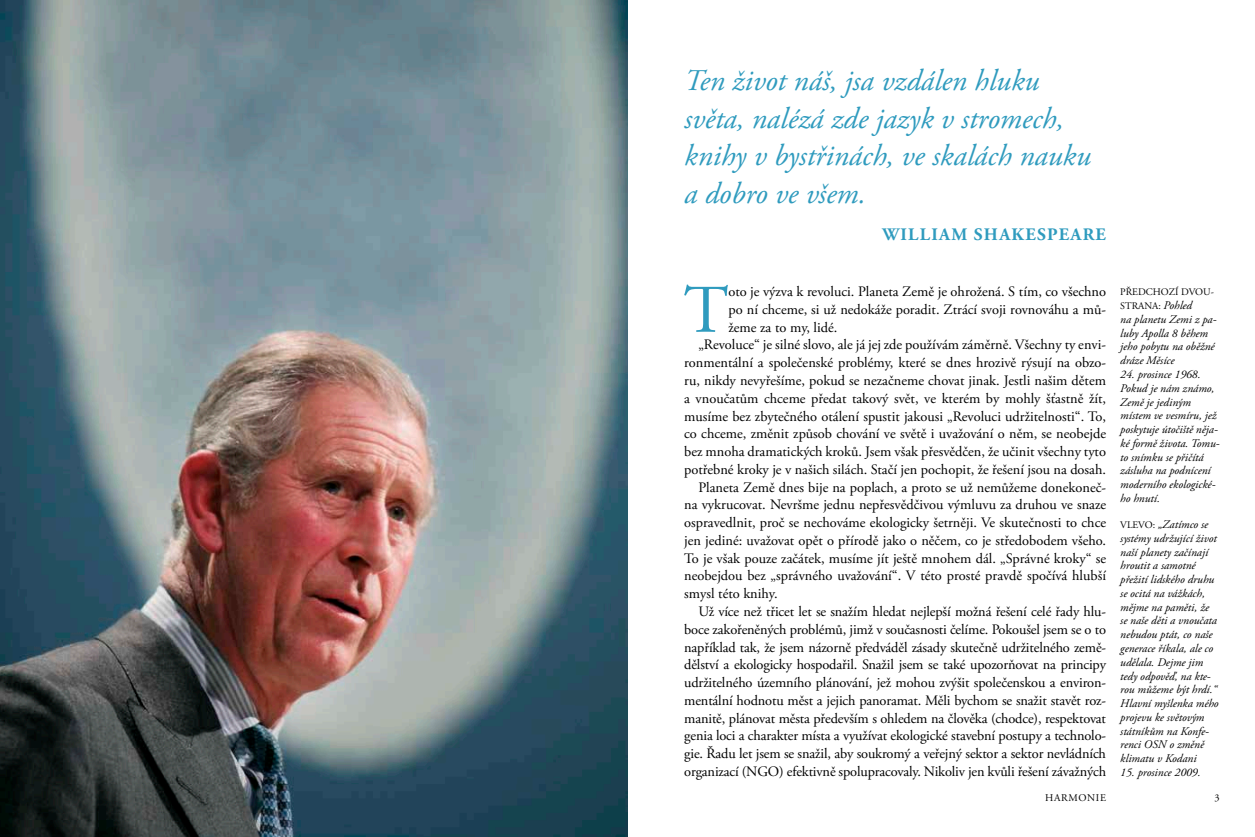
<style>
.page{position:relative;width:1255px;height:837px;background:#fff}
.page>*{position:absolute;margin:0;border:0;box-sizing:border-box;transform-origin:0 0}
.t1{font:67.88px "Adobe Garamond Pro";color:#2f9bbe}
.t2{font:italic 30px/37.5px "Adobe Garamond Pro";color:#2f9bbe}
.t3{font:700 17.5px "Adobe Garamond Pro";letter-spacing:.075em;color:#2f9bbe}
.t4{font:14.38px "Adobe Garamond Pro";color:#000}
.t5{font:italic 11.62px/13.8px "Adobe Garamond Pro";color:#000}
.t6{font:10.25px "Adobe Garamond Pro";letter-spacing:.065em;color:#000}
.t7{font:10px/13.8px "Adobe Garamond Pro";color:#000}
.s1{font-style:italic;font-size:11.62px}
.s2{font-style:normal;font-size:10px}
</style>
<div class="page">
<img style="left:0;top:0;width:627px;height:836px">
<h2 class="t2" style="left:684px;top:63px;width:408px">Ten život náš, jsa vzdálen hluku světa, nalézá zde jazyk v stromech, knihy v bystřinách, ve skalách nauku a dobro ve všem.</h2>
<p class="t3" style="left:882px;top:225px;width:225px">WILLIAM SHAKESPEARE</p>
<h1 class="t1" style="left:683px;top:269px;width:46px">T</h1>
<p class="t4" style="left:728px;top:283px;width:379px">oto je výzva k revoluci. Planeta Země je ohrožená. S tím, co všechno</p>
<p class="t4" style="left:728px;top:300px;width:379px">po ní chceme, si už nedokáže poradit. Ztrácí svoji rovnováhu a mů-</p>
<p class="t4" style="left:728px;top:318px;width:110px">žeme za to my, lidé.</p>
<p class="t4" style="left:698px;top:336px;width:409px">„Revoluce“ je silné slovo, ale já jej zde používám záměrně. Všechny ty envi-</p>
<p class="t4" style="left:684px;top:354px;width:423px">ronmentální a společenské problémy, které se dnes hrozivě rýsují na obzo-</p>
<p class="t4" style="left:684px;top:371px;width:423px">ru, nikdy nevyřešíme, pokud se nezačneme chovat jinak. Jestli našim dětem</p>
<p class="t4" style="left:684px;top:389px;width:423px">a vnoučatům chceme předat takový svět, ve kterém by mohly šťastně žít,</p>
<p class="t4" style="left:684px;top:407px;width:423px">musíme bez zbytečného otálení spustit jakousi „Revoluci udržitelnosti“. To,</p>
<p class="t4" style="left:684px;top:425px;width:423px">co chceme, změnit způsob chování ve světě i uvažování o něm, se neobejde</p>
<p class="t4" style="left:684px;top:442px;width:423px">bez mnoha dramatických kroků. Jsem však přesvědčen, že učinit všechny tyto</p>
<p class="t4" style="left:684px;top:460px;width:423px">potřebné kroky je v našich silách. Stačí jen pochopit, že řešení jsou na dosah.</p>
<p class="t4" style="left:698px;top:478px;width:409px">Planeta Země dnes bije na poplach, a proto se už nemůžeme donekoneč-</p>
<p class="t4" style="left:684px;top:496px;width:423px">na vykrucovat. Nevršme jednu nepřesvědčivou výmluvu za druhou ve snaze</p>
<p class="t4" style="left:684px;top:514px;width:423px">ospravedlnit, proč se nechováme ekologicky šetrněji. Ve skutečnosti to chce</p>
<p class="t4" style="left:684px;top:531px;width:423px">jen jediné: uvažovat opět o přírodě jako o něčem, co je středobodem všeho.</p>
<p class="t4" style="left:684px;top:549px;width:423px">To je však pouze začátek, musíme jít ještě mnohem dál. „Správné kroky“ se</p>
<p class="t4" style="left:684px;top:567px;width:423px">neobejdou bez „správného uvažování“. V této prosté pravdě spočívá hlubší</p>
<p class="t4" style="left:684px;top:585px;width:95px">smysl této knihy.</p>
<p class="t4" style="left:698px;top:602px;width:409px">Už více než třicet let se snažím hledat nejlepší možná řešení celé řady hlu-</p>
<p class="t4" style="left:684px;top:620px;width:423px">boce zakořeněných problémů, jimž v současnosti čelíme. Pokoušel jsem se o to</p>
<p class="t4" style="left:684px;top:638px;width:423px">například tak, že jsem názorně předváděl zásady skutečně udržitelného země-</p>
<p class="t4" style="left:684px;top:656px;width:423px">dělství a ekologicky hospodařil. Snažil jsem se také upozorňovat na principy</p>
<p class="t4" style="left:684px;top:673px;width:423px">udržitelného územního plánování, jež mohou zvýšit společenskou a environ-</p>
<p class="t4" style="left:684px;top:691px;width:423px">mentální hodnotu měst a jejich panoramat. Měli bychom se snažit stavět roz-</p>
<p class="t4" style="left:684px;top:709px;width:423px">manitě, plánovat města především s ohledem na člověka (chodce), respektovat</p>
<p class="t4" style="left:684px;top:727px;width:423px">genia loci a charakter místa a využívat ekologické stavební postupy a technolo-</p>
<p class="t4" style="left:684px;top:744px;width:423px">gie. Řadu let jsem se snažil, aby soukromý a veřejný sektor a sektor nevládních</p>
<p class="t4" style="left:684px;top:762px;width:423px">organizací (NGO) efektivně spolupracovaly. Nikoliv jen kvůli řešení závažných</p>
<p class="t7" style="left:1120px;top:285px;width:95px">PŘEDCHOZÍ DVOU-<br>STRANA: <span class="s1">Pohled</span></p>
<p class="t5" style="left:1120px;top:312px;width:98px">na planetu Zemi z pa&shy;luby Apolla 8 během jeho pobytu na oběžné dráze Měsíce</p>
<p class="t5" style="left:1120px;top:367px;width:101px">24. prosince 1968.<br>Pokud je nám známo,<br>Země je jediným místem ve vesmíru, jež poskytuje útočiště něja&shy;ké formě života. Tomu&shy;to snímku se přičítá zásluha na podnícení moderního ekologické&shy;ho hnutí.</p>
<p class="t5" style="left:1120px;top:517px;width:100px"><span class="s2">VLEVO:</span> „Zatímco se systémy udržující život naší planety začínají hroutit a samotné přežití lidského druhu se ocitá na vážkách, mějme na paměti, že se naše děti a vnoučata nebudou ptát, co naše generace říkala, ale co udělala. Dejme jim tedy odpověď, na kte&shy;rou můžeme být hrdí.“<br>Hlavní myšlenka mého projevu ke světovým státníkům na Konfe&shy;renci OSN o změně klimatu v Kodani</p>
<p class="t5" style="left:1120px;top:765px;width:82px">15. prosince 2009.</p>
<p class="t6" style="left:1045px;top:791px;width:62px">HARMONIE</p>
<p class="t6" style="left:1214px;top:791px;width:7px">3</p>
</div>
